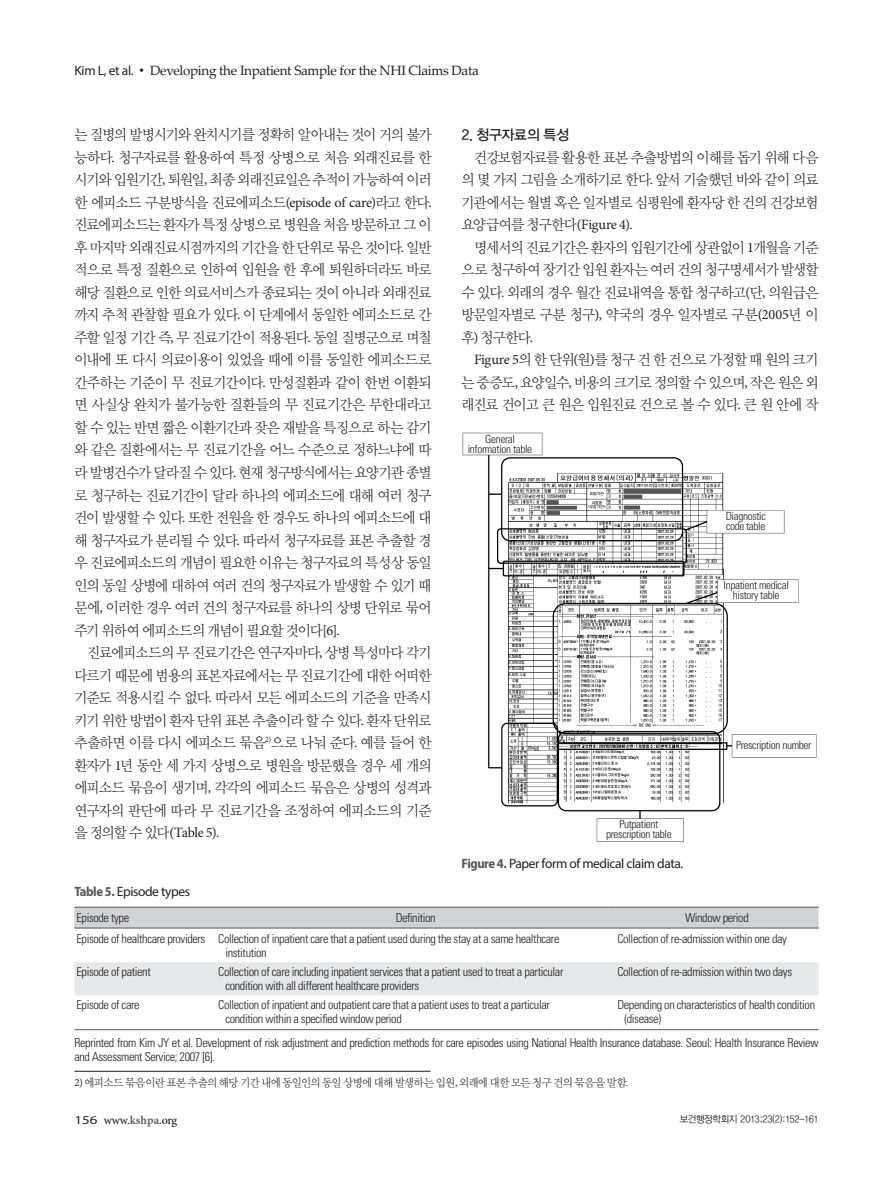
<style>
.page{position:relative;width:893px;height:1191px;background:#fff}
.page>*{position:absolute;margin:0;border:0;box-sizing:border-box;transform-origin:0 0}
.본문{font:14.7px/22.5px "YDIY Mj O320";letter-spacing:-.06em;color:#231f20;text-align:justify;scale:.95 1}
.본문-2{font:14.25px "Minion Pro";letter-spacing:-.03em;color:#231f20}
.본문_중제목{font:14.25px "YDIYGO330";color:#231f20}
.t1{font:13.5px "Palatino Linotype";letter-spacing:-.025em;color:#231f20}
.표제목_그림설명{font:13.5px "Myriad Pro";letter-spacing:-.03em;color:#231f20}
.표본문{font:300 condensed 12.3px/14.7px "Univers LT Std";letter-spacing:-.03em;color:#231f20}
.t2{font:500 12px "Minion Pro";letter-spacing:-.025em;color:#231f20}
.표본문-2{font:300 condensed 11.25px "Univers LT Std";letter-spacing:-.03em;color:#231f20}
.본문_주석{font:11.25px "YDIY Mj O320";letter-spacing:-.055em;color:#231f20;scale:.95 1}
.t3{font:9.75px "YDIYGO320";letter-spacing:-.04em;color:#231f20;scale:.95 1}
.s1{font-family:"Myriad Pro"}
.s2{font-family:"Dotum"}
.s3{font-family:"Minion Pro";font-size:14.25px}
.s4{font-family:"YDIY Mj O320";font-size:14.7px}
.s5{font-weight:700;font-stretch:semi-condensed;color:#57585a}
.s6{font-family:"Minion Pro";font-size:10.95px}
.s7{font-family:"Myriad Pro";font-weight:400}
.s8{font-weight:700;color:#636366}
</style>
<div class="page">
<img style="left:462px;top:432px;width:355px;height:409px">
<div style="left:74px;top:908px;width:745px;height:19px;background:#d1d2d4"></div>
<div style="left:74px;top:962px;width:745px;height:33px;background:#e6e7e9"></div>
<hr style="left:74px;top:1029px;width:142px;height:1px;background:#57585a">
<hr style="left:216px;top:1029px;width:399px;height:1px;background:#57585a">
<hr style="left:615px;top:1029px;width:204px;height:1px;background:#57585a">
<hr style="left:74px;top:907px;width:142px;height:1px;background:#57585a">
<hr style="left:216px;top:907px;width:399px;height:1px;background:#57585a">
<hr style="left:615px;top:907px;width:204px;height:1px;background:#57585a">
<hr style="left:74px;top:927px;width:142px;height:1px;background:#57585a">
<hr style="left:216px;top:927px;width:399px;height:1px;background:#57585a">
<hr style="left:615px;top:927px;width:204px;height:1px;background:#57585a">
<hr style="left:74px;top:1071px;width:357px;height:1px;background:#231f20">
<p class="t1" style="left:74px;top:61px;width:406px"><span class="s1">Kim L, et al.</span> <span class="s2">•</span> Developing the Inpatient Sample for the NHI Claims Data</p>
<p class="본문" style="left:74px;top:124px;width:377px">는 질병의 발병시기와 완치시기를 정확히 알아내는 것이 거의 불가 능하다<span class="s3">.</span> 청구자료를 활용하여 특정 상병으로 처음 외래진료를 한 시기와 입원기간<span class="s3">,</span> 퇴원일<span class="s3">,</span> 최종 외래진료일은 추적이 가능하여 이러 한 에피소드 구분방식을 진료에피소드<span class="s3">(episode of care)</span>라고 한다<span class="s3">. </span>진료에피소드는 환자가 특정 상병으로 병원을 처음 방문하고 그 이 후 마지막 외래진료시점까지의 기간을 한 단위로 묶은 것이다<span class="s3">.</span> 일반 적으로 특정 질환으로 인하여 입원을 한 후에 퇴원하더라도 바로 해당 질환으로 인한 의료서비스가 종료되는 것이 아니라 외래진료 까지 추척 관찰할 필요가 있다<span class="s3">.</span> 이 단계에서 동일한 에피소드로 간 주할 일정 기간 즉<span class="s3">,</span> 무 진료기간이 적용된다<span class="s3">.</span> 동일 질병군으로 며칠 이내에 또 다시 의료이용이 있었을 때에 이를 동일한 에피소드로 간주하는 기준이 무 진료기간이다<span class="s3">.</span> 만성질환과 같이 한번 이환되 면 사실상 완치가 불가능한 질환들의 무 진료기간은 무한대라고 할 수 있는 반면 짧은 이환기간과 잦은 재발을 특징으로 하는 감기 와 같은 질환에서는 무 진료기간을 어느 수준으로 정하느냐에 따 라 발병건수가 달라질 수 있다<span class="s3">.</span> 현재 청구방식에서는 요양기관 종별 로 청구하는 진료기간이 달라 하나의 에피소드에 대해 여러 청구 건이 발생할 수 있다<span class="s3">.</span> 또한 전원을 한 경우도 하나의 에피소드에 대 해 청구자료가 분리될 수 있다<span class="s3">.</span> 따라서 청구자료를 표본 추출할 경 우 진료에피소드의 개념이 필요한 이유는 청구자료의 특성상 동일 인의 동일 상병에 대하여 여러 건의 청구자료가 발생할 수 있기 때 문에<span class="s3">,</span> 이러한 경우 여러 건의 청구자료를 하나의 상병 단위로 묶어 주기 위하여 에피소드의 개념이 필요할 것이다<span class="s3">[6].</span></p>
<p class="본문" style="left:74px;top:641px;width:377px;text-indent:13px">진료에피소드의 무 진료기간은 연구자마다<span class="s3">,</span> 상병 특성마다 각기 다르기 때문에 범용의 표본자료에서는 무 진료기간에 대한 어떠한 기준도 적용시킬 수 없다<span class="s3">.</span> 따라서 모든 에피소드의 기준을 만족시 키기 위한 방법이 환자 단위 표본 추출이라 할 수 있다<span class="s3">.</span> 환자 단위로 추출하면 이를 다시 에피소드 묶음<sup>2)</sup>으로 나눠 준다<span class="s3">.</span> 예를 들어 한 환자가 <span class="s3">1</span>년 동안 세 가지 상병으로 병원을 방문했을 경우 세 개의 에피소드 묶음이 생기며<span class="s3">,</span> 각각의 에피소드 묶음은 상병의 성격과 연구자의 판단에 따라 무 진료기간을 조정하여 에피소드의 기준</p>
<p class="본문-2" style="left:74px;top:823px;width:146px"><span class="s4">을 정의할 수 있다</span>(Table 5).</p>
<p class="본문_중제목" style="left:461px;top:127px;width:109px">2. 청구자료의 특성</p>
<p class="본문" style="left:461px;top:146px;width:377px;text-indent:13px">건강보험자료를 활용한 표본 추출방법의 이해를 돕기 위해 다음 의 몇 가지 그림을 소개하기로 한다<span class="s3">.</span> 앞서 기술했던 바와 같이 의료 기관에서는 월별 혹은 일자별로 심평원에 환자당 한 건의 건강보험</p>
<p class="본문-2" style="left:461px;top:215px;width:173px"><span class="s4">요양급여를 청구한다</span>(Figure 4).</p>
<p class="본문" style="left:461px;top:236px;width:377px;text-indent:13px">명세서의 진료기간은 환자의 입원기간에 상관없이 <span class="s3">1</span>개월을 기준 으로 청구하여 장기간 입원 환자는 여러 건의 청구명세서가 발생할 수 있다<span class="s3">.</span> 외래의 경우 월간 진료내역을 통합 청구하고<span class="s3">(</span>단<span class="s3">,</span> 의원급은 방문일자별로 구분 청구<span class="s3">),</span> 약국의 경우 일자별로 구분<span class="s3">(2005</span>년 이 후<span class="s3">)</span> 청구한다<span class="s3">.</span></p>
<p class="본문" style="left:461px;top:349px;width:377px;text-indent:13px"><span class="s3">Figure 5</span>의 한 단위<span class="s3">(</span>원<span class="s3">)</span>를 청구 건 한 건으로 가정할 때 원의 크기 는 중증도<span class="s3">,</span> 요양일수<span class="s3">,</span> 비용의 크기로 정의할 수 있으며<span class="s3">,</span> 작은 원은 외 래진료 건이고 큰 원은 입원진료 건으로 볼 수 있다<span class="s3">.</span> 큰 원 안에 작</p>
<p class="표본문-2" style="left:485px;top:432px;width:31px">General</p>
<p class="표본문-2" style="left:468px;top:442px;width:66px">information table</p>
<p class="표본문-2" style="left:726px;top:509px;width:42px">Diagnostic</p>
<p class="표본문-2" style="left:726px;top:519px;width:41px">code table</p>
<p class="표본문-2" style="left:724px;top:578px;width:67px">Inpatient medical</p>
<p class="표본문-2" style="left:733px;top:588px;width:48px">history table</p>
<p class="표본문-2" style="left:619px;top:817px;width:40px">Putpatient</p>
<p class="표본문-2" style="left:606px;top:827px;width:67px">prescription table</p>
<p class="표제목_그림설명" style="left:461px;top:855px;width:223px"><span class="s5">Figure 4.</span> Paper form of medical claim data.</p>
<p class="표본문-2" style="left:736px;top:738px;width:77px">Prescription number</p>
<p class="표제목_그림설명" style="left:74px;top:883px;width:117px"><span class="s5">Table 5.</span> Episode types</p>
<p class="표본문" style="left:76px;top:910px;width:54px">Episode type</p>
<p class="표본문" style="left:396px;top:910px;width:42px">Definition</p>
<p class="표본문" style="left:685px;top:910px;width:65px">Window period</p>
<p class="표본문" style="left:76px;top:930px;width:130px">Episode of healthcare providers</p>
<p class="표본문" style="left:225px;top:930px;width:336px;text-indent:-7px">Collection of inpatient care that a patient used during the stay at a same healthcare institution</p>
<p class="표본문" style="left:617px;top:930px;width:171px">Collection of re-admission within one day</p>
<p class="표본문" style="left:76px;top:964px;width:76px">Episode of patient</p>
<p class="표본문" style="left:225px;top:964px;width:340px;text-indent:-7px">Collection of care including inpatient services that a patient used to treat a particular condition with all different healthcare providers</p>
<p class="표본문" style="left:617px;top:964px;width:176px">Collection of re-admission within two days</p>
<p class="표본문" style="left:76px;top:997px;width:65px">Episode of care</p>
<p class="표본문" style="left:225px;top:997px;width:326px;text-indent:-7px">Collection of inpatient and outpatient care that a patient uses to treat a particular condition within a specified window period</p>
<p class="표본문" style="left:624px;top:997px;width:192px;text-indent:-7px">Depending on characteristics of health condition (disease)</p>
<p class="표본문" style="left:74px;top:1034px;width:746px">Reprinted from Kim JY et al. Development of risk adjustment and prediction methods for care episodes using National Health Insurance database. Seoul: Health Insurance Review and Assessment Service; 2007 [6].</p>
<p class="본문_주석" style="left:74px;top:1076px;width:585px"><span class="s6">2)</span> 에피소드 묶음이란 표본 추출의 해당 기간 내에 동일인의 동일 상병에 대해 발생하는 입원<span class="s6">,</span> 외래에 대한 모든 청구 건의 묶음을 말함<span class="s6">.</span></p>
<p class="t2" style="left:74px;top:1112px;width:104px"><span class="s7">156</span> www.<span class="s8">kshpa</span>.org</p>
<p class="t3" style="left:680px;top:1113px;width:147px">보건행정학회지 2013;23(2):152-161</p>
</div>
